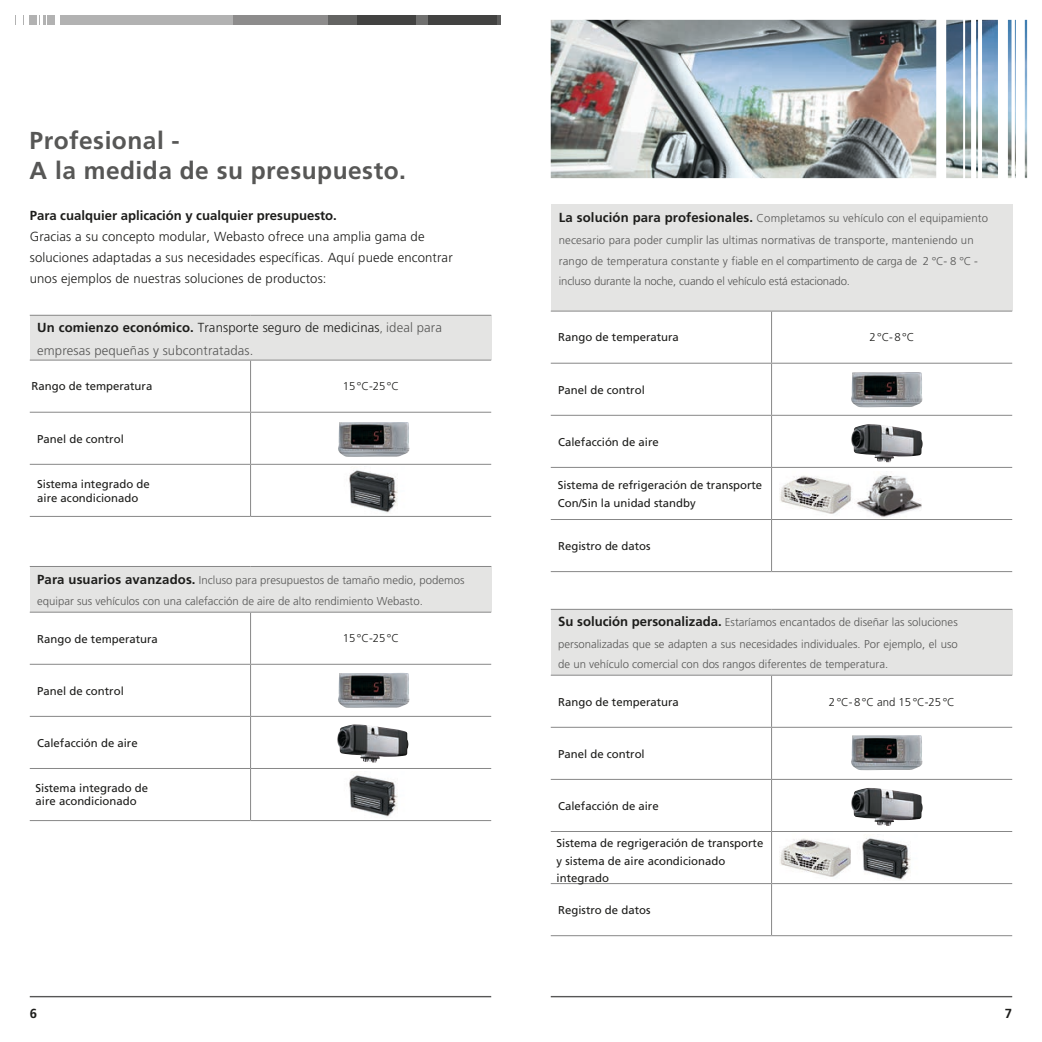
<style>
.page{position:relative;width:1042px;height:1042px;background:#fff}
.page>*{position:absolute;margin:0;border:0;box-sizing:border-box;transform-origin:0 0}
.t1{font:700 24.5px/29.4px "Frutiger";letter-spacing:.02em;color:#575756}
.t2{font:300 13.12px/21px "Frutiger";letter-spacing:.01em;color:#1d1d1b}
.t3{font:300 13.12px/23.3px "Frutiger";letter-spacing:.01em;color:#575756}
.t4{font:700 13.12px "Frutiger";color:#1d1d1b}
.t5{font:300 11.38px/21px "Frutiger";color:#575756}
.t6{font:11.38px/17.5px "Frutiger";color:#1d1d1b}
.t7{font:300 11.38px "Frutiger";color:#1d1d1b}
.s1{font-weight:700;color:#1d1d1b}
.s2{color:#1d1d1b}
.s3{font-size:11.38px}
.s4{font-weight:700;font-size:13.12px;color:#1d1d1b}
</style>
<div class="page">
<div style="left:15px;top:15px;width:218px;height:10px;background:#b2b2b2"></div>
<div style="left:233px;top:15px;width:95px;height:10px;background:#8d8c8c"></div>
<div style="left:428px;top:15px;width:69px;height:10px;background:#424241"></div>
<hr style="left:497px;top:15px;width:4px;height:10px;background:#5d5d5c">
<hr style="left:16px;top:15px;width:4px;height:10px;background:#fff">
<svg style="left:21px;top:15px;width:2px;height:10px"></svg>
<div style="left:24px;top:15px;width:5px;height:10px;background:#fff"></div>
<svg style="left:37px;top:15px;width:10px;height:10px"></svg>
<div style="left:55px;top:15px;width:5px;height:10px;background:#fff"></div>
<div style="left:328px;top:15px;width:29px;height:10px;background:#646463"></div>
<div style="left:357px;top:15px;width:59px;height:10px;background:#424241"></div>
<div style="left:416px;top:15px;width:12px;height:10px;background:#70706f"></div>
<hr style="left:30px;top:996px;width:461px;height:1px;background:#575756">
<hr style="left:551px;top:996px;width:461px;height:1px;background:#575756">
<img style="left:338px;top:422px;width:72px;height:35px">
<img style="left:349px;top:470px;width:49px;height:43px">
<img style="left:338px;top:673px;width:72px;height:35px">
<img style="left:337px;top:724px;width:28px;height:38px">
<img style="left:349px;top:775px;width:49px;height:42px">
<img style="left:851px;top:372px;width:71px;height:35px">
<img style="left:851px;top:424px;width:28px;height:37px">
<img style="left:780px;top:475px;width:72px;height:39px">
<img style="left:856px;top:471px;width:65px;height:47px">
<img style="left:851px;top:735px;width:71px;height:35px">
<img style="left:851px;top:788px;width:28px;height:37px">
<img style="left:780px;top:838px;width:71px;height:39px">
<img style="left:862px;top:838px;width:49px;height:42px">
<img style="left:551px;top:20px;width:476px;height:158px">
<div style="left:30px;top:315px;width:461px;height:45px;background:#e4e4e3"></div>
<hr style="left:30px;top:315px;width:221px;height:1px;background:#878787">
<hr style="left:251px;top:315px;width:240px;height:1px;background:#878787">
<hr style="left:30px;top:360px;width:221px;height:1px;background:#878787">
<hr style="left:251px;top:360px;width:240px;height:1px;background:#878787">
<hr style="left:250px;top:360px;width:1px;height:52px;background:#878787">
<hr style="left:30px;top:412px;width:221px;height:1px;background:#878787">
<hr style="left:251px;top:412px;width:240px;height:1px;background:#878787">
<hr style="left:250px;top:413px;width:1px;height:51px;background:#878787">
<hr style="left:30px;top:464px;width:221px;height:1px;background:#878787">
<hr style="left:251px;top:464px;width:240px;height:1px;background:#878787">
<hr style="left:250px;top:465px;width:1px;height:51px;background:#878787">
<hr style="left:30px;top:516px;width:221px;height:1px;background:#878787">
<hr style="left:251px;top:516px;width:240px;height:1px;background:#878787">
<div style="left:551px;top:205px;width:461px;height:106px;background:#e4e4e3"></div>
<hr style="left:551px;top:311px;width:220px;height:1px;background:#878787">
<hr style="left:771px;top:311px;width:241px;height:1px;background:#878787">
<hr style="left:771px;top:311px;width:1px;height:52px;background:#878787">
<hr style="left:551px;top:363px;width:220px;height:1px;background:#878787">
<hr style="left:771px;top:363px;width:241px;height:1px;background:#878787">
<hr style="left:771px;top:364px;width:1px;height:51px;background:#878787">
<hr style="left:551px;top:415px;width:220px;height:1px;background:#878787">
<hr style="left:771px;top:415px;width:241px;height:1px;background:#878787">
<hr style="left:771px;top:416px;width:1px;height:51px;background:#878787">
<hr style="left:551px;top:467px;width:220px;height:1px;background:#878787">
<hr style="left:771px;top:467px;width:241px;height:1px;background:#878787">
<hr style="left:771px;top:468px;width:1px;height:51px;background:#878787">
<hr style="left:551px;top:519px;width:220px;height:1px;background:#878787">
<hr style="left:771px;top:519px;width:241px;height:1px;background:#878787">
<hr style="left:771px;top:520px;width:1px;height:51px;background:#878787">
<hr style="left:551px;top:571px;width:220px;height:1px;background:#878787">
<hr style="left:771px;top:571px;width:241px;height:1px;background:#878787">
<div style="left:551px;top:609px;width:461px;height:66px;background:#e4e4e3"></div>
<hr style="left:551px;top:609px;width:220px;height:1px;background:#878787">
<hr style="left:771px;top:609px;width:241px;height:1px;background:#878787">
<hr style="left:551px;top:675px;width:220px;height:1px;background:#878787">
<hr style="left:771px;top:675px;width:241px;height:1px;background:#878787">
<hr style="left:771px;top:675px;width:1px;height:52px;background:#878787">
<hr style="left:551px;top:727px;width:220px;height:1px;background:#878787">
<hr style="left:771px;top:727px;width:241px;height:1px;background:#878787">
<hr style="left:771px;top:728px;width:1px;height:51px;background:#878787">
<hr style="left:551px;top:779px;width:220px;height:1px;background:#878787">
<hr style="left:771px;top:779px;width:241px;height:1px;background:#878787">
<hr style="left:771px;top:780px;width:1px;height:51px;background:#878787">
<hr style="left:551px;top:831px;width:220px;height:1px;background:#878787">
<hr style="left:771px;top:831px;width:241px;height:1px;background:#878787">
<hr style="left:771px;top:832px;width:1px;height:51px;background:#878787">
<hr style="left:551px;top:883px;width:220px;height:1px;background:#878787">
<hr style="left:771px;top:883px;width:241px;height:1px;background:#878787">
<hr style="left:771px;top:884px;width:1px;height:51px;background:#878787">
<hr style="left:551px;top:935px;width:220px;height:1px;background:#878787">
<hr style="left:771px;top:935px;width:241px;height:1px;background:#878787">
<div style="left:30px;top:566px;width:461px;height:46px;background:#e4e4e3"></div>
<hr style="left:30px;top:566px;width:221px;height:1px;background:#878787">
<hr style="left:251px;top:566px;width:240px;height:1px;background:#878787">
<hr style="left:30px;top:612px;width:221px;height:1px;background:#878787">
<hr style="left:251px;top:612px;width:240px;height:1px;background:#878787">
<hr style="left:250px;top:612px;width:1px;height:52px;background:#878787">
<hr style="left:30px;top:664px;width:221px;height:1px;background:#878787">
<hr style="left:251px;top:664px;width:240px;height:1px;background:#878787">
<hr style="left:250px;top:665px;width:1px;height:51px;background:#878787">
<hr style="left:30px;top:716px;width:221px;height:1px;background:#878787">
<hr style="left:251px;top:716px;width:240px;height:1px;background:#878787">
<hr style="left:250px;top:717px;width:1px;height:51px;background:#878787">
<hr style="left:30px;top:768px;width:221px;height:1px;background:#878787">
<hr style="left:251px;top:768px;width:240px;height:1px;background:#878787">
<hr style="left:250px;top:769px;width:1px;height:51px;background:#878787">
<hr style="left:30px;top:820px;width:221px;height:1px;background:#878787">
<hr style="left:251px;top:820px;width:240px;height:1px;background:#878787">
<h1 class="t1" style="left:30px;top:126px;width:378px">Profesional -<br>A la medida de su presupuesto.</h1>
<p class="t4" style="left:30px;top:208px;width:309px">Para cualquier aplicación y cualquier presupuesto.</p>
<p class="t2" style="left:30px;top:226px;width:424px">Gracias a su concepto modular, Webasto ofrece una amplia gama de soluciones adaptadas a sus necesidades específicas. Aquí puede encontrar unos ejemplos de nuestras soluciones de productos:</p>
<p class="t3" style="left:37px;top:316px;width:406px"><span class="s1">Un comienzo económico.</span> <span class="s2">Transporte seguro de medicinas</span><span class="s3">,</span> ideal para empresas pequeñas y subcontratadas.</p>
<p class="t6" style="left:32px;top:378px;width:122px">Rango de temperatura</p>
<p class="t7" style="left:343px;top:380px;width:58px">15°C-25°C</p>
<p class="t6" style="left:37px;top:430px;width:88px">Panel de control</p>
<p class="t6" style="left:37px;top:477px;width:114px;line-height:13.7px">Sistema integrado de aire acondicionado</p>
<p class="t5" style="left:37px;top:570px;width:429px"><span class="s4">Para usuarios avanzados.</span> Incluso para presupuestos de tamaño medio, podemos equipar sus vehículos con una calefacción de aire de alto rendimiento Webasto.</p>
<p class="t6" style="left:37px;top:630px;width:122px">Rango de temperatura</p>
<p class="t7" style="left:343px;top:632px;width:58px">15°C-25°C</p>
<p class="t6" style="left:37px;top:682px;width:88px">Panel de control</p>
<p class="t6" style="left:37px;top:734px;width:102px">Calefacción de aire</p>
<p class="t6" style="left:36px;top:781px;width:114px;line-height:13.7px">Sistema integrado de aire acondicionado</p>
<p class="t5" style="left:559px;top:208px;width:431px"><span class="s4">La solución para profesionales.</span> Completamos su vehículo con el equipamiento necesario para poder cumplir las ultimas normativas de transporte, manteniendo un rango de temperatura constante y fiable en el compartimento de carga de 2 °C- 8 °C - incluso durante la noche, cuando el vehículo está estacionado.</p>
<p class="t6" style="left:558px;top:329px;width:122px">Rango de temperatura</p>
<p class="t7" style="left:869px;top:331px;width:46px">2°C-8°C</p>
<p class="t6" style="left:558px;top:381px;width:88px">Panel de control</p>
<p class="t6" style="left:558px;top:433px;width:102px">Calefacción de aire</p>
<p class="t6" style="left:558px;top:476px;width:206px">Sistema de refrigeración de transporte<br>Con/Sin la unidad standby</p>
<p class="t6" style="left:558px;top:537px;width:94px">Registro de datos</p>
<p class="t5" style="left:558px;top:612px;width:401px;text-align:justify"><span class="s4">Su solución personalizada.</span> Estaríamos encantados de diseñar las soluciones personalizadas que se adapten a sus necesidades individuales. Por ejemplo, el uso de un vehículo comercial con dos rangos diferentes de temperatura.</p>
<p class="t6" style="left:558px;top:693px;width:122px">Rango de temperatura</p>
<p class="t7" style="left:829px;top:695px;width:127px">2°C-8°C and 15°C-25°C</p>
<p class="t6" style="left:558px;top:745px;width:88px">Panel de control</p>
<p class="t6" style="left:558px;top:797px;width:102px">Calefacción de aire</p>
<p class="t6" style="left:556px;top:835px;width:208px">Sistema de regrigeración de transporte y sistema de aire acondicionado integrado</p>
<p class="t6" style="left:558px;top:901px;width:94px">Registro de datos</p>
<p class="t4" style="left:30px;top:1006px;width:9px">6</p>
<p class="t4" style="left:1005px;top:1006px;width:9px">7</p>
</div>
